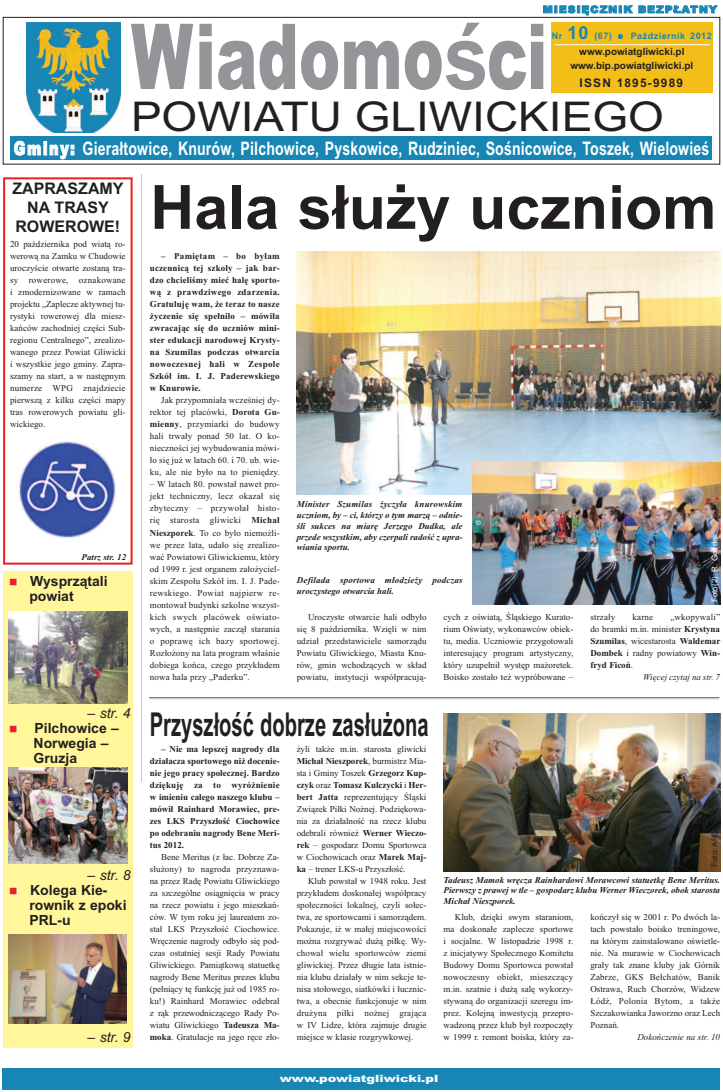
<style>
.page{position:relative;width:723px;height:1092px;background:#fff}
.page>*{position:absolute;margin:0;border:0;box-sizing:border-box;transform-origin:0 0}
.t1{font:900 91px "Arial";color:#939598;scale:.68 1}
.t2{font:700 61px "Arial";color:#231f20}
.t3{font:41px "Arial";color:#231f20;scale:1.12 1}
.t4{font:700 32.9px "Arial";color:#231f20;scale:.61 1}
.t5{font:700 18.6px "Arial";letter-spacing:.01em;color:#fff;scale:.76 1}
.t6{font:700 16px/19.2px "Arial";color:#231f20;text-align:center}
.t7{font:700 14px/15px "Arial";color:#231f20}
.t8{font:italic 14px "Arial";color:#231f20}
.t9{font:700 11.9px "Arial";letter-spacing:.1em;color:#231f20}
.t10{font:700 10px/14.5px "Arial";color:#231f20;text-align:center}
.t11{font:900 10px "Arial";color:#fff;scale:1.28 1}
.t12{font:900 10px "Arial";letter-spacing:.1em;color:#1886b5;scale:1.06 1}
.t13{font:9px/12px "Times New Roman";color:#231f20;text-align:justify}
.t14{font:700 9px/12px "Times New Roman";color:#231f20;text-align:justify}
.t15{font:italic 700 9px/10.8px "Times New Roman";color:#231f20;text-align:justify}
.t16{font:italic 700 9px/10.8px "Times New Roman";letter-spacing:.02em;color:#231f20}
.t17{font:italic 9px "Times New Roman";color:#231f20}
.t18{font:700 9px "Arial";letter-spacing:.055em;color:#1886b5}
.t19{font:9px "Times New Roman";letter-spacing:.02em;color:#231f20}
.t20{font:8px "Arial";color:#fff}
.t21{font:8px "Arial";color:#231f20}
.s1{font-weight:700}
.s2{font-weight:900}
.s3{font-size:18px}
.s4{font-weight:400}
</style>
<div class="page">
<div style="left:3px;top:1067px;width:717px;height:22px;background:#1886b5"></div>
<div style="left:3px;top:17px;width:717px;height:147px;border:1px solid #231f20"></div>
<img style="left:26px;top:22px;width:94px;height:110px">
<div style="left:10px;top:136px;width:702px;height:24px;background:#1886b5"></div>
<div style="left:551px;top:22px;width:162px;height:71px;background:#f3be18"></div>
<hr style="left:554px;top:44px;width:156px;height:1px;background:#fff">
<div style="left:3px;top:572px;width:130px;height:475px;background:#fff79a"></div>
<img style="left:9px;top:611px;width:118px;height:92px">
<img style="left:9px;top:767px;width:118px;height:95px">
<img style="left:8px;top:934px;width:119px;height:89px">
<img style="left:297px;top:251px;width:423px;height:243px">
<hr style="left:149px;top:697px;width:570px;height:1px;background:#6c6d70">
<hr style="left:149px;top:698px;width:570px;height:1px;background:#6c6d70">
<img style="left:472px;top:463px;width:248px;height:141px">
<hr style="left:142px;top:175px;width:1px;height:606px;background:#c7c8ca">
<div style="left:3px;top:177px;width:130px;height:387px;border:2px solid #ee1e24"></div>
<img style="left:18px;top:439px;width:99px;height:100px;border-radius:50%">
<img style="left:443px;top:713px;width:277px;height:158px">
<p class="t12" style="left:543px;top:4px;width:166px">MIESIĘCZNIK BEZPŁATNY</p>
<h1 class="t1" style="left:131px;top:4px;width:614px">Wiadomo<span class="s1">ś</span>ci</h1>
<h3 class="t3" style="left:131px;top:93px;width:477px">POWIATU GLIWICKIEGO</h3>
<h3 class="t5" style="left:14px;top:138px;width:917px"><span class="s2">Gminy:</span> Gierałtowice, Knurów, Pilchowice, Pyskowice, Rudziniec, Sośnicowice, Toszek, Wielowieś</h3>
<p class="t18" style="left:552px;top:30px;width:61px">Nr <span class="s3">10</span> (67)</p>
<p class="t18" style="left:631px;top:30px;width:83px">Październik 2012</p>
<p class="t10" style="left:570px;top:44px;width:124px">www.powiatgliwicki.pl www.bip.powiatgliwicki.pl</p>
<h3 class="t9" style="left:580px;top:75px;width:105px">ISSN 1895-9989</h3>
<h3 class="t6" style="left:12px;top:179px;width:113px">ZAPRASZAMY<br>NA TRASY<br>ROWEROWE!</h3>
<p class="t13" style="left:10px;top:238px;width:117px">20 października pod wiatą ro&shy;werową na Zamku w Chudowie uroczyście otwarte zostaną tra&shy;sy rowerowe, oznakowane i zmodernizowane w ramach projektu „Zaplecze aktywnej tu&shy;rystyki rowerowej dla miesz&shy;kańców zachodniej części Sub&shy;regionu Centralnego”, zrealizo&shy;wanego przez Powiat Gliwicki i wszystkie jego gminy. Zapra&shy;szamy na start, a w następnym numerze WPG znajdziecie pierwszą z kilku części mapy tras rowerowych powiatu gli&shy;wickiego.</p>
<p class="t15" style="left:81px;top:551px;width:46px">Patrz str. 12</p>
<h3 class="t7" style="left:29px;top:573px;width:80px">Wysprzątali powiat</h3>
<h3 class="t8" style="left:88px;top:704px;width:45px">– str. 4</h3>
<h3 class="t7" style="left:34px;top:720px;width:87px">Pilchowice –<br>Norwegia –<br>Gruzja</h3>
<h3 class="t8" style="left:88px;top:866px;width:45px">– str. 8</h3>
<h3 class="t7" style="left:29px;top:882px;width:99px">Kolega Kie&shy;rownik z epoki<br>PRL-u</h3>
<h3 class="t8" style="left:88px;top:1028px;width:45px">– str. 9</h3>
<h2 class="t2" style="left:150px;top:172px;width:568px">Hala służy uczniom</h2>
<p class="t14" style="left:150px;top:250px;width:131px;text-indent:11px">– Pamiętam – bo byłam uczennicą tej szkoły – jak bar&shy;dzo chcieliśmy mieć halę sporto&shy;wą z prawdziwego zdarzenia.<br>Gratuluję wam, że teraz to nasze życzenie się spełniło – mówiła zwracając się do uczniów mini&shy;ster edukacji narodowej Krysty&shy;na Szumilas podczas otwarcia nowoczesnej hali w Zespole Szkół im. I. J. Paderewskiego w Knurowie.</p>
<p class="t13" style="left:150px;top:394px;width:131px;text-indent:11px">Jak przypomniała wcześniej dy&shy;rektor tej placówki, <span class="s1">Dorota Gu&shy;mienny</span>, przymiarki do budowy hali trwały ponad 50 lat. O ko&shy;nieczności jej wybudowania mówi&shy;ło się już w latach 60. i 70. ub. wie&shy;ku, ale nie było na to pieniędzy.</p>
<p class="t13" style="left:150px;top:478px;width:131px">– W latach 80. powstał nawet pro&shy;jekt techniczny, lecz okazał się zbyteczny – przywołał histo&shy;rię starosta gliwicki <span class="s1">Michał Nieszporek</span>. To co było niemożli&shy;we przez lata, udało się zrealizo&shy;wać Powiatowi Gliwickiemu, który od 1999 r. jest organem założyciel&shy;skim Zespołu Szkół im. I. J. Pade&shy;rewskiego. Powiat najpierw re&shy;montował budynki szkolne wszyst&shy;kich swych placówek oświato&shy;wych, a następnie zaczął starania o poprawę ich bazy sportowej.<br>Rozłożony na lata program właśnie dobiega końca, czego przykładem nowa hala przy „Paderku”.</p>
<p class="t15" style="left:297px;top:498px;width:167px">Minister Szumilas życzyła knurowskim uczniom, by – ci, którzy o tym marzą – odnie&shy;śli sukces na miarę Jerzego Dudka, ale przede wszystkim, aby czerpali radość z upra&shy;wiania sportu.</p>
<p class="t16" style="left:297px;top:574px;width:167px">Defilada sportowa młodzieży podczas uroczystego otwarcia hali.</p>
<p class="t20" style="left:710px;top:602px;width:70px;rotate:-90deg">Foto(2): R. Gozdek</p>
<p class="t13" style="left:297px;top:610px;width:131px;text-indent:11px">Uroczyste otwarcie hali odbyło się 8 października. Wzięli w nim udział przedstawiciele samorządu Powiatu Gliwickiego, Miasta Knu&shy;rów, gmin wchodzących w skład powiatu, instytucji współpracują-</p>
<p class="t13" style="left:443px;top:610px;width:131px">cych z oświatą, Śląskiego Kurato&shy;rium Oświaty, wykonawców obiek&shy;tu, media. Uczniowie przygotowali interesujący program artystyczny, który uzupełnił występ mażoretek.<br>Boisko zostało też wypróbowane –</p>
<p class="t19" style="left:590px;top:611px;width:27px">strzały</p>
<p class="t13" style="left:632px;top:610px;width:22px">karne</p>
<p class="t19" style="left:670px;top:611px;width:51px">„wkopywali”</p>
<p class="t13" style="left:590px;top:622px;width:131px">do bramki m.in. minister <span class="s1">Krystyna</span></p>
<p class="t14" style="left:590px;top:634px;width:131px">Szumilas<span class="s4">, wicestarosta</span> Waldemar</p>
<p class="t13" style="left:590px;top:646px;width:131px"><span class="s1">Dombek</span> i radny powiatowy <span class="s1">Win-</span></p>
<p class="t14" style="left:590px;top:658px;width:44px">fryd Ficoń<span class="s4">.</span></p>
<p class="t17" style="left:643px;top:671px;width:78px">Więcej czytaj na str. 7</p>
<h3 class="t4" style="left:150px;top:705px;width:459px">Przyszłość dobrze zasłużona</h3>
<p class="t14" style="left:150px;top:742px;width:131px;text-indent:11px">– Nie ma lepszej nagrody dla działacza sportowego niż docenie&shy;nie jego pracy społecznej. Bardzo dziękuję za to wyróżnienie w imieniu całego naszego klubu – mówił Rainhard Morawiec, pre&shy;zes LKS Przyszłość Ciochowice po odebraniu nagrody Bene Meri&shy;tus 2012.</p>
<p class="t13" style="left:150px;top:850px;width:131px;text-indent:11px">Bene Meritus (z łac. Dobrze Za&shy;służony) to nagroda przyznawa&shy;na przez Radę Powiatu Gliwickiego za szczególne osiągnięcia w pracy na rzecz powiatu i jego mieszkań&shy;ców. W tym roku jej laureatem zo&shy;stał LKS Przyszłość Ciochowice.<br>Wręczenie nagrody odbyło się pod&shy;czas ostatniej sesji Rady Powiatu Gliwickiego. Pamiątkową statuetkę nagrody Bene Meritus prezes klubu (pełniący tę funkcję już od 1985 ro&shy;ku!) Rainhard Morawiec odebrał z rąk przewodniczącego Rady Po&shy;wiatu Gliwickiego <span class="s1">Tadeusza Ma&shy;moka</span>. Gratulacje na jego ręce zło-</p>
<p class="t13" style="left:297px;top:742px;width:131px">żyli także m.in. starosta gliwicki <span class="s1">Michał Nieszporek</span>, burmistrz Mia&shy;sta i Gminy Toszek <span class="s1">Grzegorz Kup&shy;czyk</span> oraz <span class="s1">Tomasz Kulczycki</span> i <span class="s1">Her&shy;bert Jatta</span> reprezentujący Śląski Związek Piłki Nożnej. Podziękowa&shy;nia za działalność na rzecz klubu odebrali również <span class="s1">Werner Wieczo&shy;rek</span> – gospodarz Domu Sportowca w Ciochowicach oraz <span class="s1">Marek Maj&shy;ka</span> – trener LKS-u Przyszłość.</p>
<p class="t13" style="left:297px;top:874px;width:131px;text-indent:11px">Klub powstał w 1948 roku. Jest przykładem doskonałej współpracy społeczności lokalnej, czyli sołec&shy;twa, ze sportowcami i samorządem.<br>Pokazuje, iż w małej miejscowości można rozgrywać dużą piłkę. Wy&shy;chował wielu sportowców ziemi gliwickiej. Przez długie lata istnie&shy;nia klubu działały w nim sekcje te&shy;nisa stołowego, siatkówki i łucznic&shy;twa, a obecnie funkcjonuje w nim drużyna piłki nożnej grająca w IV Lidze, która zajmuje drugie miejsce w klasie rozgrywkowej.</p>
<p class="t21" style="left:710px;top:866px;width:39px;rotate:-90deg">Foto: ARC</p>
<p class="t15" style="left:443px;top:873px;width:278px">Tadeusz Mamok wręcza Rainhardowi Morawcowi statuetkę Bene Meritus.<br>Pierwszy z prawej w tle – gospodarz klubu Werner Wieczorek, obok starosta Michał Nieszporek.</p>
<p class="t13" style="left:443px;top:910px;width:131px;text-indent:11px">Klub, dzięki swym staraniom, ma doskonałe zaplecze sportowe i socjalne. W listopadzie 1998 r. z inicjatywy Społecznego Komitetu Budowy Domu Sportowca powstał nowoczesny obiekt, mieszczący m.in. szatnie i dużą salę wykorzy&shy;stywaną do organizacji szeregu im&shy;prez. Kolejną inwestycją przepro&shy;wadzoną przez klub był rozpoczęty w 1999 r. remont boiska, który za-</p>
<p class="t13" style="left:590px;top:910px;width:131px">kończył się w 2001 r. Po dwóch la&shy;tach powstało boisko treningowe, na którym zainstalowano oświetle&shy;nie. Na murawie w Ciochowicach grały tak znane kluby jak Górnik Zabrze, GKS Bełchatów, Banik Ostrawa, Ruch Chorzów, Widzew Łódź, Polonia Bytom, a także Szczakowianka Jaworzno oraz Lech Poznań.</p>
<p class="t17" style="left:637px;top:1031px;width:84px">Dokończenie na str. 10</p>
<p class="t11" style="left:280px;top:1072px;width:125px">www.powiatgliwicki.pl</p>
</div>
